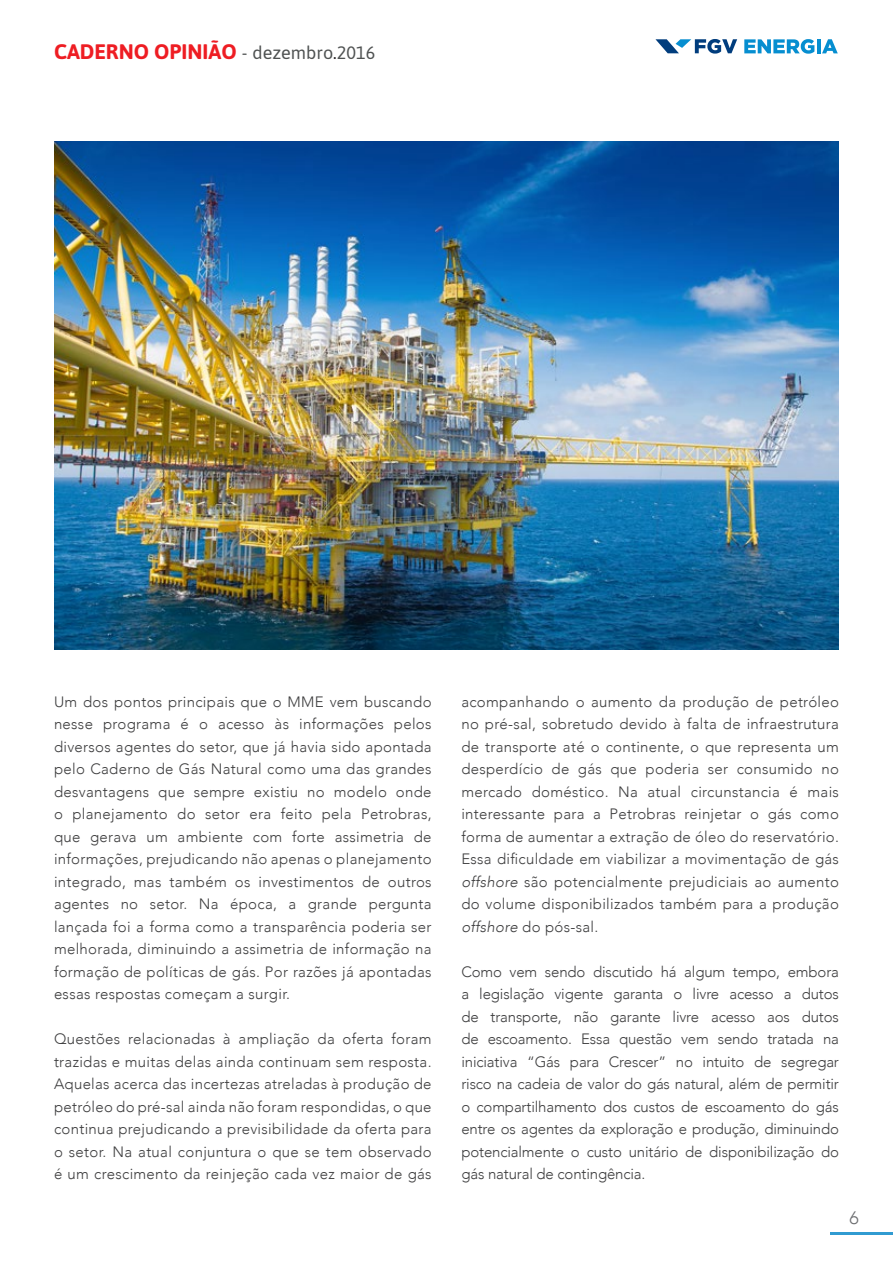
<style>
.page{position:relative;width:893px;height:1263px;background:#fff}
.page>*{position:absolute;margin:0;border:0;box-sizing:border-box;transform-origin:0 0}
.t1{font:700 21px "Asap";color:#ee1d23}
.t2{font:300 18px "Avenir";color:#6c6d70}
.t3{font:300 15px/22.5px "Avenir";letter-spacing:.02em;color:#3e3e3f;text-align:justify}
.s1{font-weight:400;font-size:18px;color:#4f5252}
.s2{font-weight:400;font-size:18px;color:#231f20}
.s3{font-style:italic}
</style>
<div class="page">
<svg style="left:744px;top:39px;width:70px;height:15px"></svg>
<hr style="left:817px;top:39px;width:4px;height:14px;background:#068ed0">
<svg style="left:822px;top:39px;width:16px;height:14px"></svg>
<svg style="left:655px;top:39px;width:82px;height:15px"></svg>
<hr style="left:830px;top:1232px;width:63px;height:3px;background:#319bd1">
<img style="left:54px;top:141px;width:785px;height:508px">
<h1 class="t1" style="left:54px;top:39px;width:323px">CADERNO OPINIÃO <span class="s1">- dezembro</span><span class="s2">.</span><span class="s1">2016</span></h1>
<p class="t3" style="left:54px;top:690px;width:379px">Um dos pontos principais que o MME vem buscando nesse programa é o acesso às informações pelos diversos agentes do setor, que já havia sido apontada pelo Caderno de Gás Natural como uma das grandes desvantagens que sempre existiu no modelo onde o planejamento do setor era feito pela Petrobras, que gerava um ambiente com forte assimetria de informações, prejudicando não apenas o planejamento integrado, mas também os investimentos de outros agentes no setor. Na época, a grande pergunta lançada foi a forma como a transparência poderia ser melhorada, diminuindo a assimetria de informação na formação de políticas de gás. Por razões já apontadas essas respostas começam a surgir.</p>
<p class="t3" style="left:54px;top:1028px;width:379px">Questões relacionadas à ampliação da oferta foram trazidas e muitas delas ainda continuam sem resposta.<br>Aquelas acerca das incertezas atreladas à produção de petróleo do pré-sal ainda não foram respondidas, o que continua prejudicando a previsibilidade da oferta para o setor. Na atual conjuntura o que se tem observado é um crescimento da reinjeção cada vez maior de gás</p>
<p class="t3" style="left:461px;top:690px;width:379px">acompanhando o aumento da produção de petróleo no pré-sal, sobretudo devido à falta de infraestrutura de transporte até o continente, o que representa um desperdício de gás que poderia ser consumido no mercado doméstico. Na atual circunstancia é mais interessante para a Petrobras reinjetar o gás como forma de aumentar a extração de óleo do reservatório.<br>Essa dificuldade em viabilizar a movimentação de gás <span class="s3">offshore</span> são potencialmente prejudiciais ao aumento do volume disponibilizados também para a produção <span class="s3">offshore</span> do pós-sal.</p>
<p class="t3" style="left:461px;top:960px;width:379px">Como vem sendo discutido há algum tempo, embora a legislação vigente garanta o livre acesso a dutos de transporte, não garante livre acesso aos dutos de escoamento. Essa questão vem sendo tratada na iniciativa “Gás para Crescer” no intuito de segregar risco na cadeia de valor do gás natural, além de permitir o compartilhamento dos custos de escoamento do gás entre os agentes da exploração e produção, diminuindo potencialmente o custo unitário de disponibilização do gás natural de contingência.</p>
<p class="t2" style="left:850px;top:1207px;width:11px">6</p>
</div>
